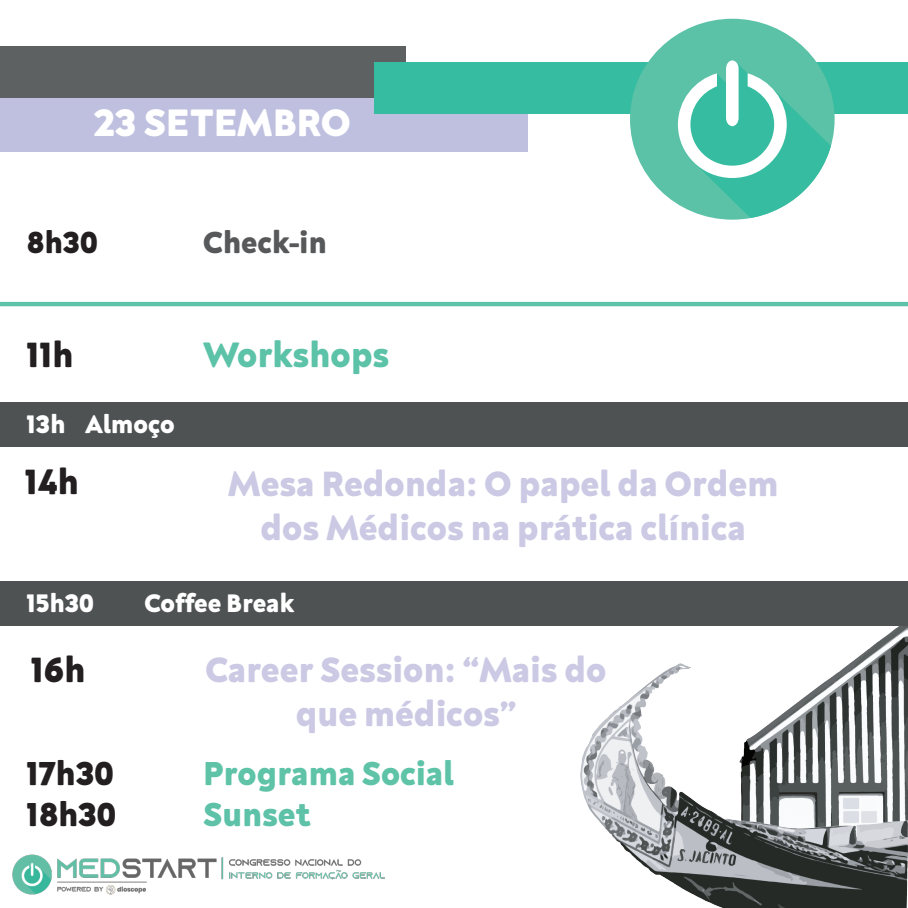
<style>
.page{position:relative;width:908px;height:908px;background:#fff}
.page>*{position:absolute;margin:0;border:0;box-sizing:border-box;transform-origin:0 0}
.t1{font:800 39.2px "Neufreit";color:#fff}
.t2{font:800 36px/43.2px "Neufreit";color:#cbc9e4;text-align:center}
.t3{font:800 36px "Neufreit";color:#231f20}
.t4{font:800 36px "Neufreit";color:#5cc2a8}
.t5{font:800 34px "Neufreit";color:#5fc3a8}
.t6{font:800 34px "Neufreit";color:#231f20}
.t7{font:800 34px "Neufreit";color:#5dc2a8}
.t8{font:800 31.2px "Neufreit";color:#57585a}
.t9{font:800 31.2px "Neufreit";color:#231f20}
.t10{font:800 26px "Neufreit";color:#fff}
</style>
<div class="page">
<hr style="left:0;top:302px;width:907px;height:4px;background:#5cc2a8">
<div style="left:0;top:402px;width:907px;height:44px;background:#4f5252"></div>
<img style="left:12px;top:854px;width:373px;height:41px">
<img style="left:726px;top:625px;width:181px;height:25px">
<img style="left:580px;top:650px;width:327px;height:257px">
<div style="left:0;top:581px;width:907px;height:44px;background:#4f5252"></div>
<div style="left:0;top:92px;width:527px;height:59px;background:#bfc0df"></div>
<div style="left:0;top:47px;width:406px;height:51px;background:#5d6162"></div>
<div style="left:375px;top:63px;width:532px;height:51px;background:#36bda1"></div>
<div style="left:629px;top:19px;width:205px;height:200px;background:#5bc2a7;border-radius:50%"></div>
<svg style="left:677px;top:60px;width:153px;height:158px"></svg>
<p class="t1" style="left:94px;top:99px;width:258px">23 SETEMBRO</p>
<p class="t9" style="left:27px;top:223px;width:72px">8h30</p>
<p class="t8" style="left:203px;top:223px;width:125px">Check-in</p>
<p class="t3" style="left:27px;top:333px;width:48px">11h</p>
<p class="t4" style="left:203px;top:333px;width:188px">Workshops</p>
<p class="t10" style="left:27px;top:408px;width:150px">13h Almoço</p>
<p class="t3" style="left:25px;top:460px;width:55px">14h</p>
<p class="t2" style="left:228px;top:461px;width:551px">Mesa Redonda: O papel da Ordem dos Médicos na prática clínica</p>
<p class="t10" style="left:27px;top:587px;width:69px">15h30</p>
<p class="t10" style="left:144px;top:587px;width:151px">Coffee Break</p>
<p class="t3" style="left:31px;top:648px;width:56px">16h</p>
<p class="t2" style="left:205px;top:647px;width:402px">Career Session: “Mais do que médicos”</p>
<p class="t6" style="left:27px;top:753px;width:88px">17h30</p>
<p class="t5" style="left:203px;top:753px;width:252px">Programa Social</p>
<p class="t6" style="left:27px;top:793px;width:91px">18h30</p>
<p class="t7" style="left:203px;top:793px;width:109px">Sunset</p>
</div>
